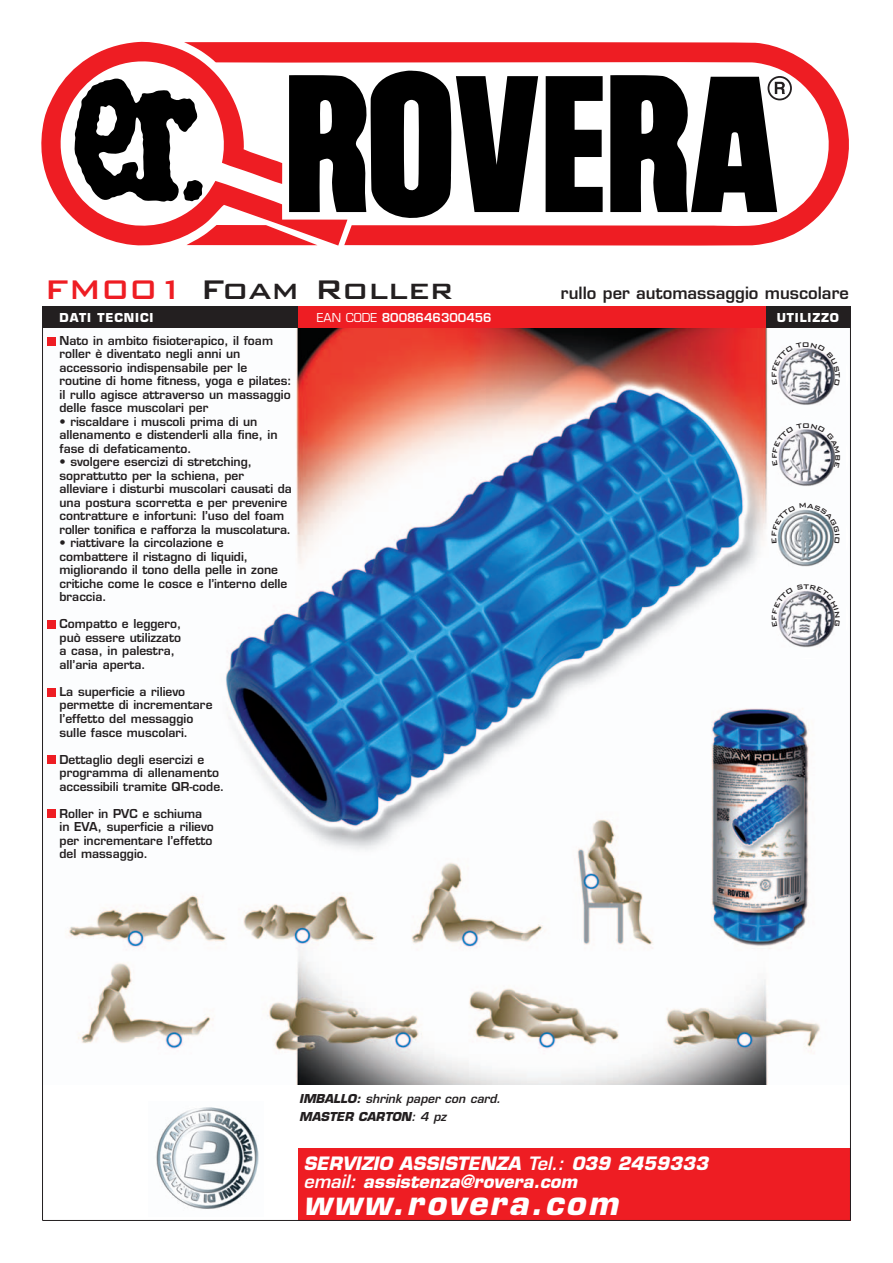
<style>
.page{position:relative;width:893px;height:1263px;background:#fff}
.page>*{position:absolute;margin:0;border:0;box-sizing:border-box;transform-origin:0 0}
.t1{font:500 36px "Bank Gothic BT";color:#231f20}
.t2{font:italic 700 33px "Eurostile";color:#fff}
.t3{font:italic 700 18px/18px "Eurostile";color:#fff}
.t4{font:600 16.5px "Eurostile";color:#231f20}
.t5{font:600 12px/13.5px "Eurostile";color:#231f20}
.t6{font:italic 600 12px/18px "Eurostile";color:#231f20}
.t7{font:600 12px "Eurostile";color:#fff}
.t8{font:700 12px "Eurostile";letter-spacing:.07em;color:#fff}
.t9{font:500 9px "Bank Gothic BT";color:#231f20}
.s1{color:#ee1d23}
.s2{font-weight:400}
.s3{font-weight:700}
.s4{font-weight:600}
</style>
<div class="page">
<div style="left:298px;top:1148px;width:552px;height:72px;background:#ee1d23"></div>
<img style="left:43px;top:327px;width:807px;height:757px">
<div style="left:765px;top:306px;width:85px;height:21px;background:#231f20"></div>
<hr style="left:43px;top:1220px;width:807px;height:1px;background:#231f20">
<div style="left:24px;top:24px;width:845px;height:240px;background:#fff;border:3px solid #fff;border-radius:119px"></div>
<svg style="left:32px;top:41px;width:152px;height:207px"></svg>
<svg style="left:184px;top:42px;width:676px;height:204px"></svg>
<svg style="left:546px;top:76px;width:57px;height:136px"></svg>
<svg style="left:74px;top:71px;width:464px;height:174px"></svg>
<div style="left:767px;top:76px;width:25px;height:24px;border:2px solid #231f20;border-radius:50%"></div>
<svg style="left:610px;top:75px;width:175px;height:137px"></svg>
<div style="left:43px;top:306px;width:255px;height:21px;background:#231f20"></div>
<div style="left:298px;top:306px;width:467px;height:21px;background:#ee1d23"></div>
<hr style="left:850px;top:306px;width:1px;height:914px;background:#231f20">
<hr style="left:42px;top:306px;width:1px;height:914px;background:#231f20">
<div style="left:47px;top:337px;width:8px;height:8px;background:#ee1d23"></div>
<div style="left:47px;top:620px;width:8px;height:9px;background:#ee1d23"></div>
<div style="left:47px;top:688px;width:8px;height:8px;background:#ee1d23"></div>
<div style="left:47px;top:755px;width:8px;height:9px;background:#ee1d23"></div>
<div style="left:47px;top:809px;width:8px;height:9px;background:#ee1d23"></div>
<img style="left:156px;top:1107px;width:103px;height:102px">
<img style="left:767px;top:336px;width:78px;height:79px">
<img style="left:767px;top:417px;width:78px;height:79px">
<img style="left:767px;top:498px;width:78px;height:160px">
<svg style="left:767px;top:578px;width:81px;height:81px"></svg>
<svg style="left:772px;top:342px;width:30px;height:42px"></svg>
<svg style="left:811px;top:342px;width:29px;height:43px"></svg>
<svg style="left:772px;top:423px;width:30px;height:42px"></svg>
<svg style="left:811px;top:423px;width:29px;height:45px"></svg>
<svg style="left:771px;top:503px;width:69px;height:41px"></svg>
<svg style="left:772px;top:584px;width:68px;height:43px"></svg>
<h1 class="t1" style="left:44px;top:266px;width:411px"><span class="s1">FM001</span> Foam Roller</h1>
<h3 class="t4" style="left:561px;top:287px;width:290px">rullo per automassaggio muscolare</h3>
<p class="t8" style="left:60px;top:313px;width:96px">DATI TECNICI</p>
<p class="t7" style="left:317px;top:313px;width:176px"><span class="s2">EAN CODE</span> 8008646300456</p>
<p class="t8" style="left:777px;top:313px;width:64px">UTILIZZO</p>
<p class="t5" style="left:60px;top:335px;width:234px">Nato in ambito fisioterapico, il foam roller è diventato negli anni un accessorio indispensabile per le routine di home fitness, yoga e pilates: il rullo agisce attraverso un massaggio delle fasce muscolari per</p>
<p class="t5" style="left:60px;top:416px;width:220px">• riscaldare i muscoli prima di un allenamento e distenderli alla fine, in fase di defaticamento.</p>
<p class="t5" style="left:60px;top:457px;width:234px">• svolgere esercizi di stretching, soprattutto per la schiena, per alleviare i disturbi muscolari causati da una postura scorretta e per prevenire contratture e infortuni: l’uso del foam roller tonifica e rafforza la muscolatura.</p>
<p class="t5" style="left:60px;top:538px;width:229px">• riattivare la circolazione e combattere il ristagno di liquidi, migliorando il tono della pelle in zone critiche come le cosce e l’interno delle braccia.</p>
<p class="t5" style="left:60px;top:619px;width:123px">Compatto e leggero, può essere utilizzato a casa, in palestra, all’aria aperta.</p>
<p class="t5" style="left:60px;top:686px;width:154px">La superficie a rilievo permette di incrementare l’effetto del messaggio sulle fasce muscolari.</p>
<p class="t5" style="left:60px;top:754px;width:166px">Dettaglio degli esercizi e programma di allenamento accessibili tramite QR-code.</p>
<p class="t5" style="left:60px;top:808px;width:156px">Roller in PVC e schiuma in EVA, superficie a rilievo per incrementare l’effetto del massaggio.</p>
<p class="t9" style="left:802px;top:338px;width:9px">O</p>
<p class="t9" style="left:802px;top:419px;width:9px">O</p>
<p class="t6" style="left:299px;top:1091px;width:206px"><span class="s3">IMBALLO:</span> shrink paper con card.<br><span class="s3">MASTER CARTON</span>: 4 pz</p>
<h3 class="t3" style="left:303px;top:1156px;width:410px">SERVIZIO ASSISTENZA <span class="s4">Tel.:</span> 039 2459333 <span class="s4">email:</span> assistenza@rovera.com</h3>
<h2 class="t2" style="left:303px;top:1190px;width:323px">www.rovera.com</h2>
</div>
